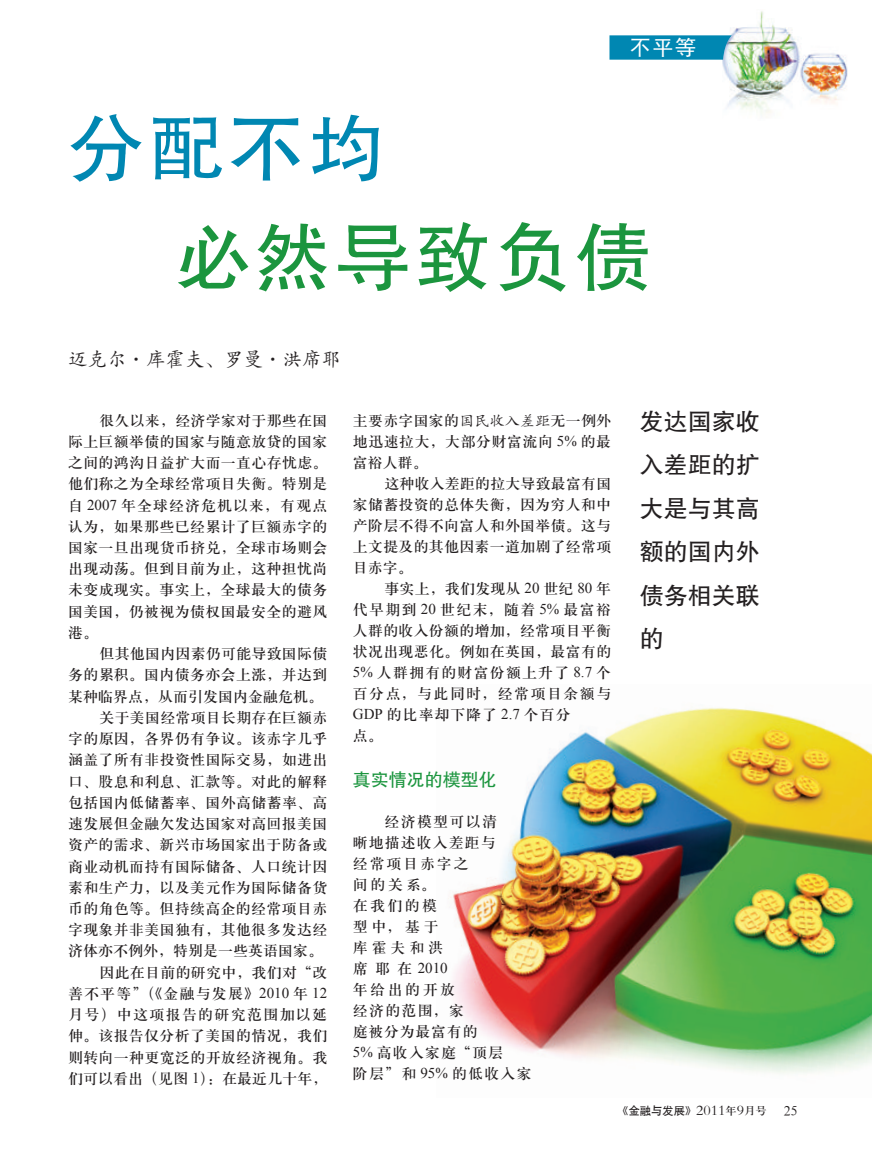
<style>
.page{position:relative;width:872px;height:1170px;background:#fff}
.page>*{position:absolute;margin:0;border:0;box-sizing:border-box;transform-origin:0 0}
.hd{font:76.2px "FZHTK GBK1 0";letter-spacing:.05em;color:#1b953e}
.hd-2{font:76.2px "FZHTK GBK1 0";color:#0087b2}
.deck{font:24px/43.5px "FZHTK GBK1 0";color:#231f20;text-align:justify}
.t1{font:21px "Sim Hei";color:#fff}
.人名{font:19.5px "FZKTJW GB1 0";color:#231f20}
.段落样式5{font:18px "FZHTJW GB1 0";color:#1b953e}
.内文-字体10{font:15px/21.1px "H Ya 3 gj";letter-spacing:.02em;color:#231f20;text-align:justify}
.内文-字体10-2{font:15px/21px "H Ya 3 gj";letter-spacing:.06em;color:#231f20}
.内文-字体10-3{font:15px/21px "H Ya 3 gj";letter-spacing:.085em;color:#231f20}
.t2{font:13.5px "H Ya 3 gj";color:#231f20}
.t3{font:10.95px "H Yb 1 gj";color:#231f20}
.s1{font-family:"Times New Roman"}
.s2{font-family:"FZKTK GBK1 0"}
.s3{font-family:"FZSYJW GB1 0";font-size:14.7px}
.s4{font-family:"H Ya 3 gj"}
</style>
<div class="page">
<img style="left:448px;top:707px;width:424px;height:367px">
<img style="left:722px;top:11px;width:126px;height:103px">
<svg style="left:609px;top:35px;width:123px;height:25px;background:#128eb6"></svg>
<p class="t1" style="left:630px;top:37px;width:68px">不平等</p>
<p class="hd-2" style="left:68px;top:107px;width:318px">分配不均</p>
<p class="hd" style="left:174px;top:215px;width:478px">必然导致负债</p>
<p class="人名" style="left:68px;top:349px;width:275px">迈克尔·库霍夫、罗曼·洪席耶</p>
<p class="内文-字体10" style="left:68px;top:409px;width:261px;text-indent:31px">很久以来，经济学家对于那些在国际上巨额举债的国家与随意放贷的国家之间的鸿沟日益扩大而一直心存忧虑。他们称之为全球经常项目失衡。特别是自 <span class="s1">2007</span> 年全球经济危机以来，有观点认为，如果那些已经累计了巨额赤字的国家一旦出现货币挤兑，全球市场则会出现动荡。但到目前为止，这种担忧尚未变成现实。事实上，全球最大的债务国美国，仍被视为债权国最安全的避风港。</p>
<p class="内文-字体10" style="left:68px;top:643px;width:261px;text-indent:31px">但其他国内因素仍可能导致国际债务的累积。国内债务亦会上涨，并达到某种临界点，从而引发国内金融危机。</p>
<p class="内文-字体10" style="left:68px;top:706px;width:261px;text-indent:31px">关于美国经常项目长期存在巨额赤字的原因，各界仍有争议。该赤字几乎涵盖了所有非投资性国际交易，如进出口、股息和利息、汇款等。对此的解释包括国内低储蓄率、国外高储蓄率、高速发展但金融欠发达国家对高回报美国资产的需求、新兴市场国家出于防备或商业动机而持有国际储备、人口统计因素和生产力，以及美元作为国际储备货币的角色等。但持续高企的经常项目赤字现象并非美国独有，其他很多发达经济体亦不例外，特别是一些英语国家。</p>
<p class="内文-字体10" style="left:68px;top:961px;width:261px;text-indent:31px">因此在目前的研究中，我们对“改善不平等”（《金融与发展》<span class="s1">2010</span> 年 <span class="s1">12</span>月号）中这项报告的研究范围加以延伸。该报告仅分析了美国的情况，我们则转向一种更宽泛的开放经济视角。我们可以看出（见图 <span class="s1">1</span>）：在最近几十年，</p>
<p class="内文-字体10" style="left:353px;top:409px;width:260px">主要赤字国家的<span class="s2">国民收入差距</span>无一例外地迅速拉大，大部分财富流向 <span class="s1">5%</span> 的最富裕人群。</p>
<p class="内文-字体10" style="left:353px;top:472px;width:260px;text-indent:31px">这种收入差距的拉大导致最富有国家储蓄投资的总体失衡，因为穷人和中产阶层不得不向富人和外国举债。这与上文提及的其他因素一道加剧了经常项目赤字。</p>
<p class="内文-字体10-2" style="left:353px;top:577px;width:260px;text-indent:31px">事实上，我们发现从 <span class="s1">20</span> 世纪 <span class="s1">80</span> 年代早期到 <span class="s1">20</span> 世纪末，随着 <span class="s1">5%</span> 最富裕人群的收入份额的增加，经常项目平衡状况出现恶化。例如在英国，最富有的<br><span class="s1">5%</span> 人群拥有的财富份额上升了 <span class="s1">8.7</span> 个百分点，与此同时，经常项目余额与<br><span class="s1">GDP</span> 的比率却下降了 <span class="s1">2.7</span> 个百分<br>点。</p>
<p class="段落样式5" style="left:353px;top:769px;width:145px">真实情况的模型化</p>
<p class="内文-字体10-3" style="left:353px;top:810px;width:180px;text-indent:31px">经济模型可以清<br>晰地描述收入差距与<br>经常项目赤字之<br>间的关系。<br>在我们的模<br>型中，基于<br>库霍夫和洪<br>席耶在 <span class="s1">2010<br></span>年给出的开放<br>经济的范围，家<br>庭被分为最富有的<br><span class="s1">5%</span> 高收入家庭“顶层<br>阶层”和 <span class="s1">95%</span> 的低收入家</p>
<p class="deck" style="left:640px;top:400px;width:121px">发达国家收入差距的扩大是与其高额的国内外债务相关联的</p>
<p class="t3" style="left:617px;top:1105px;width:151px">《金融与发展》<span class="s3">2011</span><span class="s4">年</span><span class="s3">9</span><span class="s4">月号</span></p>
<p class="t2" style="left:784px;top:1104px;width:15px">25</p>
</div>
